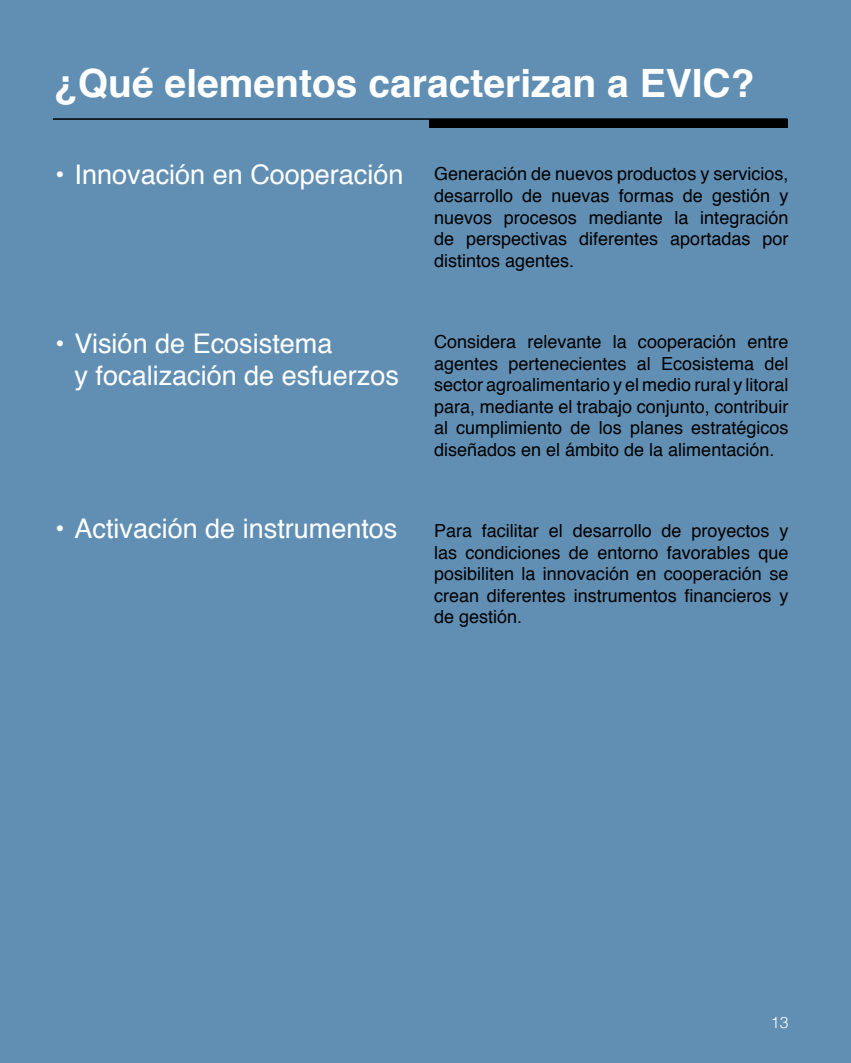
<style>
.page{position:relative;width:851px;height:1063px;background:#fff}
.page>*{position:absolute;margin:0;border:0;box-sizing:border-box;transform-origin:0 0}
.t1{font:700 39px "Helvetica";color:#fff}
.puntuaazpimarra{font:27px/32.4px "Helvetica";color:#fff}
.puntuaazpimarra-2{font:18px/21.6px "Helvetica";color:#000;text-align:justify}
.t2{font:300 15.75px "Helvetica";color:#fff}
</style>
<div class="page">
<div style="left:0;top:0;width:850px;height:1063px;background:#618fb4"></div>
<div style="left:429px;top:119px;width:358px;height:9px;background:#000"></div>
<hr style="left:53px;top:118px;width:734px;height:2px;background:#000">
<p class="t1" style="left:54px;top:52px;width:702px">¿Qué elementos caracterizan a EVIC?</p>
<p class="puntuaazpimarra" style="left:55px;top:159px;width:350px">• Innovación en Cooperación</p>
<p class="puntuaazpimarra-2" style="left:434px;top:164px;width:356px">Generación de nuevos productos y servicios, desarrollo de nuevas formas de gestión y nuevos procesos mediante la integración de perspectivas diferentes aportadas por distintos agentes.</p>
<p class="puntuaazpimarra" style="left:75px;top:328px;width:326px;text-indent:-20px">• Visión de Ecosistema<br>y focalización de esfuerzos</p>
<p class="puntuaazpimarra-2" style="left:434px;top:331px;width:356px">Considera relevante la cooperación entre agentes pertenecientes al Ecosistema del sector agroalimentario y el medio rural y litoral para, mediante el trabajo conjunto, contribuir al cumplimiento de los planes estratégicos diseñados en el ámbito de la alimentación.</p>
<p class="puntuaazpimarra" style="left:55px;top:513px;width:344px">• Activación de instrumentos</p>
<p class="puntuaazpimarra-2" style="left:434px;top:520px;width:356px">Para facilitar el desarrollo de proyectos y las condiciones de entorno favorables que posibiliten la innovación en cooperación se crean diferentes instrumentos financieros y de gestión.</p>
<p class="t2" style="left:770px;top:1009px;width:19px">13</p>
</div>
